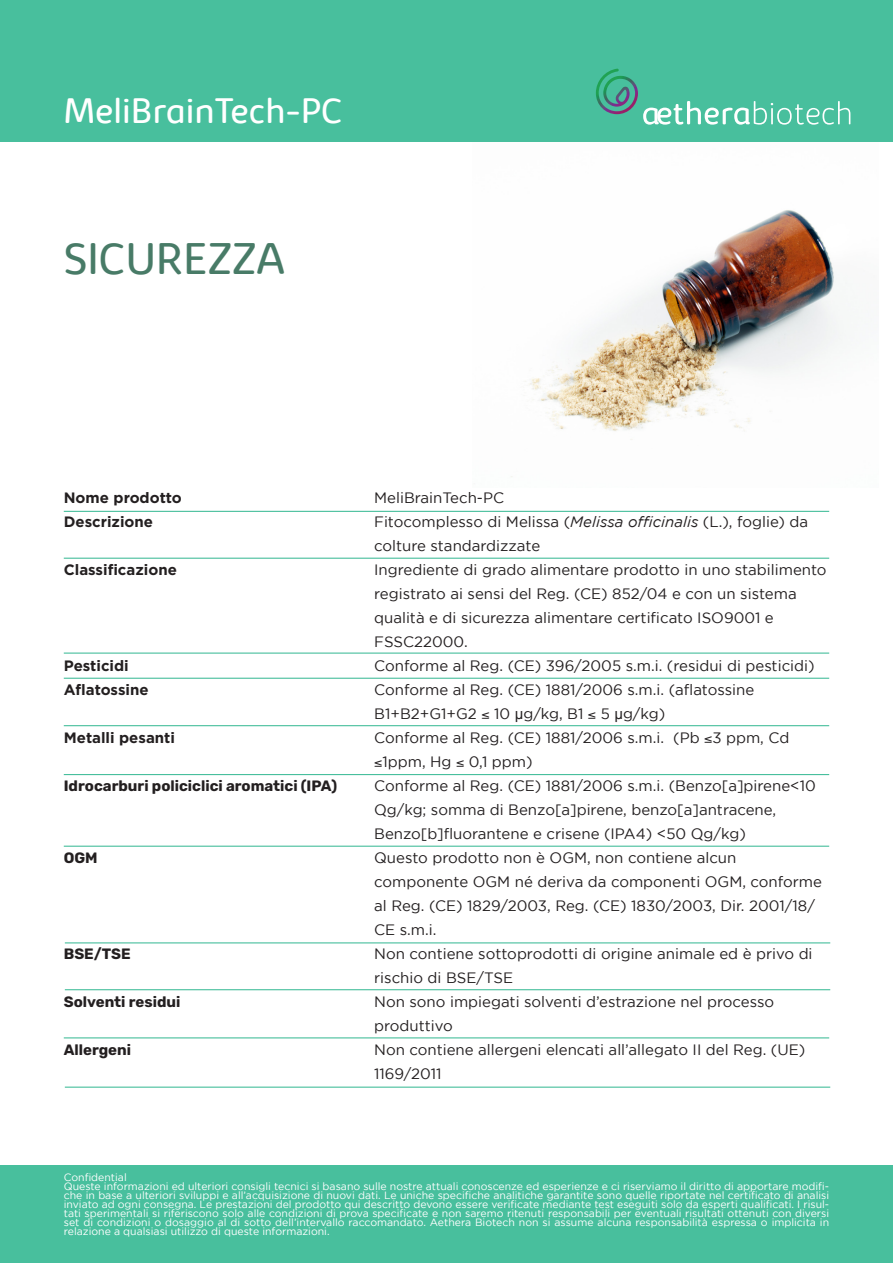
<style>
.page{position:relative;width:893px;height:1263px;background:#fff}
.page>*{position:absolute;margin:0;border:0;box-sizing:border-box;transform-origin:0 0}
.t1{font:45px "Kabrio Soft";color:#487b67}
.t2{font:36px "Kabrio Soft";color:#fff}
.t3{font:15px/24px "Gotham";color:#231f20}
.t4{font:700 15px "Gotham";color:#231f20}
.t5{font:700 15px "Rubik";color:#231f20}
.t6{font:10.5px/9px "Gotham";color:#fff;text-align:justify}
.s1{font-style:italic}
.s2{font-family:"Arial"}
</style>
<div class="page">
<img style="left:472px;top:141px;width:406px;height:336px">
<div style="left:0;top:1165px;width:893px;height:98px;background:#48bf9d"></div>
<hr style="left:64px;top:511px;width:765px;height:1px;background:#48bf9d">
<hr style="left:64px;top:652px;width:765px;height:2px;background:#48bf9d">
<hr style="left:64px;top:678px;width:765px;height:1px;background:#48bf9d">
<hr style="left:64px;top:725px;width:765px;height:1px;background:#48bf9d">
<hr style="left:64px;top:774px;width:765px;height:1px;background:#48bf9d">
<hr style="left:64px;top:846px;width:765px;height:1px;background:#48bf9d">
<hr style="left:64px;top:558px;width:765px;height:1px;background:#48bf9d">
<div style="left:0;top:0;width:893px;height:141px;background:#48bf9d"></div>
<img style="left:596px;top:69px;width:42px;height:45px">
<svg style="left:643px;top:101px;width:207px;height:24px"></svg>
<hr style="left:65px;top:942px;width:765px;height:1px;background:#48bf9d">
<hr style="left:65px;top:989px;width:765px;height:1px;background:#48bf9d">
<hr style="left:64px;top:1037px;width:765px;height:1px;background:#48bf9d">
<hr style="left:65px;top:1086px;width:765px;height:2px;background:#48bf9d">
<p class="t2" style="left:64px;top:90px;width:280px">MeliBrainTech-PC</p>
<p class="t1" style="left:64px;top:232px;width:223px">SICUREZZA</p>
<p class="t4" style="left:64px;top:489px;width:120px">Nome prodotto</p>
<p class="t4" style="left:64px;top:513px;width:91px">Descrizione</p>
<p class="t4" style="left:64px;top:561px;width:115px">Classificazione</p>
<p class="t4" style="left:64px;top:657px;width:67px">Pesticidi</p>
<p class="t4" style="left:64px;top:681px;width:86px">Aflatossine</p>
<p class="t4" style="left:64px;top:729px;width:113px">Metalli pesanti</p>
<p class="t5" style="left:64px;top:777px;width:275px">Idrocarburi policiclici aromatici (IPA)</p>
<p class="t5" style="left:64px;top:849px;width:35px">OGM</p>
<p class="t5" style="left:64px;top:945px;width:69px">BSE/TSE</p>
<p class="t5" style="left:64px;top:993px;width:118px">Solventi residui</p>
<p class="t5" style="left:64px;top:1041px;width:69px">Allergeni</p>
<p class="t3" style="left:374px;top:486px;width:131px">MeliBrainTech-PC</p>
<p class="t3" style="left:374px;top:510px;width:435px">Fitocomplesso di Melissa (<span class="s1">Melissa officinalis</span> (L.), foglie) da colture standardizzate</p>
<p class="t3" style="left:374px;top:558px;width:454px">Ingrediente di grado alimentare prodotto in uno stabilimento registrato ai sensi del Reg. (CE) 852/04 e con un sistema qualità e di sicurezza alimentare certificato ISO9001 e FSSC22000.</p>
<p class="t3" style="left:374px;top:654px;width:442px">Conforme al Reg. (CE) 396/2005 s.m.i. (residui di pesticidi)</p>
<p class="t3" style="left:374px;top:678px;width:382px">Conforme al Reg. (CE) 1881/2006 s.m.i. (aflatossine<br>B1+B2+G1+G2 ≤ 10 <span class="s2">μ</span>g/kg, B1 ≤ 5 <span class="s2">μ</span>g/kg)</p>
<p class="t3" style="left:374px;top:726px;width:417px">Conforme al Reg. (CE) 1881/2006 s.m.i. (Pb ≤3 ppm, Cd ≤1ppm, Hg ≤ 0,1 ppm)</p>
<p class="t3" style="left:374px;top:774px;width:443px">Conforme al Reg. (CE) 1881/2006 s.m.i. (Benzo[a]pirene&lt;10 μg/kg; somma di Benzo[a]pirene, benzo[a]antracene,<br>Benzo[b]fluorantene e crisene (IPA4) &lt;50 μg/kg)</p>
<p class="t3" style="left:374px;top:846px;width:449px">Questo prodotto non è OGM, non contiene alcun componente OGM né deriva da componenti OGM, conforme al Reg. (CE) 1829/2003, Reg. (CE) 1830/2003, Dir. 2001/18/ CE s.m.i.</p>
<p class="t3" style="left:374px;top:942px;width:440px">Non contiene sottoprodotti di origine animale ed è privo di rischio di BSE/TSE</p>
<p class="t3" style="left:374px;top:990px;width:401px">Non sono impiegati solventi d’estrazione nel processo produttivo</p>
<p class="t3" style="left:374px;top:1038px;width:433px">Non contiene allergeni elencati all’allegato II del Reg. (UE)<br>1169/2011</p>
<p class="t6" style="left:64px;top:1172px;width:65px">Confidential</p>
<p class="t6" style="left:64px;top:1181px;width:767px">Queste informazioni ed ulteriori consigli tecnici si basano sulle nostre attuali conoscenze ed esperienze e ci riserviamo il diritto di apportare modifi&shy;che in base a ulteriori sviluppi e all’acquisizione di nuovi dati. Le uniche specifiche analitiche garantite sono quelle riportate nel certificato di analisi inviato ad ogni consegna. Le prestazioni del prodotto qui descritto devono essere verificate mediante test eseguiti solo da esperti qualificati. I risul&shy;tati sperimentali si riferiscono solo alle condizioni di prova specificate e non saremo ritenuti responsabili per eventuali risultati ottenuti con diversi set di condizioni o dosaggio al di sotto dell’intervallo raccomandato. Aethera Biotech non si assume alcuna responsabilità espressa o implicita in relazione a qualsiasi utilizzo di queste informazioni.</p>
</div>
